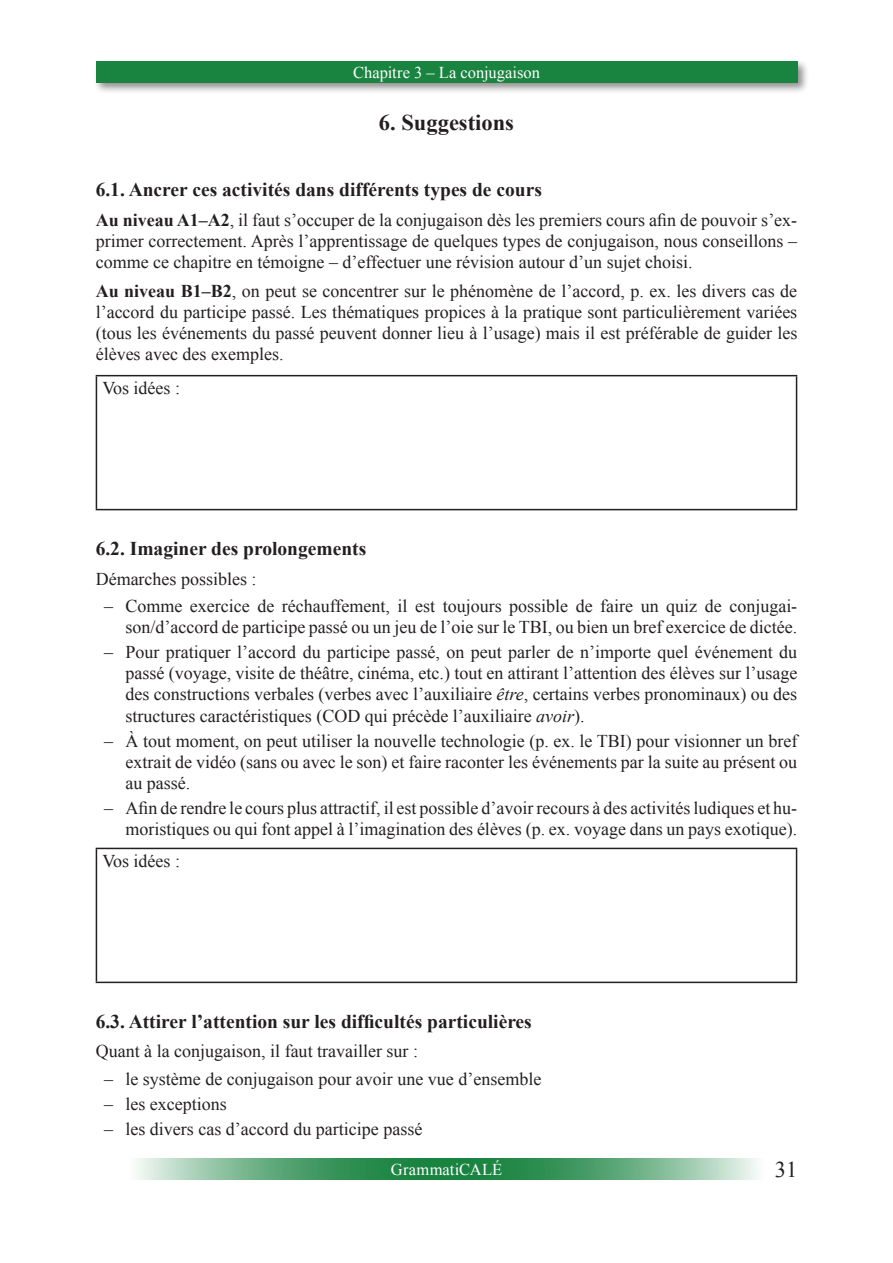
<style>
.page{position:relative;width:893px;height:1263px;background:#fff}
.page>*{position:absolute;margin:0;border:0;box-sizing:border-box;transform-origin:0 0}
.TT_Cím2{font:700 22.5px "Times New Roman";color:#231f20}
.t1{font:22.5px "Times New Roman";color:#231f20}
.TT_Cím3{font:700 19.5px "Times New Roman";color:#231f20}
.TT_Felsorol_1{font:18px/21px "Times New Roman";color:#231f20;text-align:right}
.TT_Bekezdés{font:18px/21px "Times New Roman";color:#231f20;text-align:justify}
.Normál{font:18px "Times New Roman";color:#231f20}
.t2{font:16.5px "Times New Roman";color:#fff}
.s1{font-weight:700}
.s2{font-style:italic}
</style>
<div class="page">
<div style="left:93px;top:59px;width:716px;height:36px;background:#231f20;opacity:.5"></div>
<div style="left:96px;top:62px;width:701px;height:21px;background:#198340"></div>
<svg style="left:137px;top:1159px;width:620px;height:21px"></svg>
<hr style="left:96px;top:375px;width:701px;height:1px;background:#231f20">
<hr style="left:96px;top:376px;width:1px;height:133px;background:#231f20">
<hr style="left:796px;top:376px;width:1px;height:133px;background:#231f20">
<hr style="left:96px;top:509px;width:701px;height:1px;background:#231f20">
<hr style="left:96px;top:848px;width:701px;height:1px;background:#231f20">
<hr style="left:96px;top:849px;width:1px;height:133px;background:#231f20">
<hr style="left:796px;top:849px;width:1px;height:133px;background:#231f20">
<hr style="left:96px;top:982px;width:701px;height:1px;background:#231f20">
<p class="t2" style="left:353px;top:61px;width:188px">Chapitre 3 – La conjugaison</p>
<p class="TT_Cím2" style="left:379px;top:107px;width:137px">6. Suggestions</p>
<p class="TT_Cím3" style="left:96px;top:176px;width:448px">6.1. Ancrer ces activités dans différents types de cours</p>
<p class="TT_Bekezdés" style="left:96px;top:209px;width:703px"><span class="s1">Au niveau A1–A2</span>, il faut s’occuper de la conjugaison dès les premiers cours afin de pouvoir s’ex&shy;primer correctement. Après l’apprentissage de quelques types de conjugaison, nous conseillons – comme ce chapitre en témoigne – d’effectuer une révision autour d’un sujet choisi.</p>
<p class="TT_Bekezdés" style="left:96px;top:280px;width:703px"><span class="s1">Au niveau B1–B2</span>, on peut se concentrer sur le phénomène de l’accord, p. ex. les divers cas de l’accord du participe passé. Les thématiques propices à la pratique sont particulièrement variées (tous les événements du passé peuvent donner lieu à l’usage) mais il est préférable de guider les élèves avec des exemples.</p>
<p class="Normál" style="left:102px;top:376px;width:79px">Vos idées :</p>
<p class="TT_Cím3" style="left:96px;top:535px;width:272px">6.2. Imaginer des prolongements</p>
<p class="TT_Bekezdés" style="left:96px;top:568px;width:162px">Démarches possibles :</p>
<p class="TT_Felsorol_1" style="left:104px;top:595px;width:695px">– Comme exercice de réchauffement, il est toujours possible de faire un quiz de conjugai&shy;son/d’accord de participe passé ou un jeu de l’oie sur le TBI, ou bien un bref exercice de dictée.</p>
<p class="TT_Felsorol_1" style="left:125px;top:642px;width:673px;text-align:justify;text-indent:-21px">– Pour pratiquer l’accord du participe passé, on peut parler de n’importe quel événement du passé (voyage, visite de théâtre, cinéma, etc.) tout en attirant l’attention des élèves sur l’usage des constructions verbales (verbes avec l’auxiliaire <span class="s2">être</span>, certains verbes pronominaux) ou des structures caractéristiques (COD qui précède l’auxiliaire <span class="s2">avoir</span>).</p>
<p class="TT_Felsorol_1" style="left:125px;top:730px;width:673px;text-align:justify;text-indent:-21px">– À tout moment, on peut utiliser la nouvelle technologie (p. ex. le TBI) pour visionner un bref extrait de vidéo (sans ou avec le son) et faire raconter les événements par la suite au présent ou au passé.</p>
<p class="TT_Felsorol_1" style="left:104px;top:797px;width:695px">– Afin de rendre le cours plus attractif, il est possible d’avoir recours à des activités ludiques et hu&shy;moristiques ou qui font appel à l’imagination des élèves (p. ex. voyage dans un pays exotique).</p>
<p class="Normál" style="left:102px;top:849px;width:79px">Vos idées :</p>
<p class="TT_Cím3" style="left:96px;top:1008px;width:438px">6.3. Attirer l’attention sur les difficultés particulières</p>
<p class="TT_Bekezdés" style="left:96px;top:1040px;width:324px">Quant à la conjugaison, il faut travailler sur :</p>
<p class="TT_Felsorol_1" style="left:104px;top:1068px;width:439px">– le système de conjugaison pour avoir une vue d’ensemble</p>
<p class="TT_Felsorol_1" style="left:104px;top:1093px;width:124px">– les exceptions</p>
<p class="TT_Felsorol_1" style="left:104px;top:1118px;width:320px">– les divers cas d’accord du participe passé</p>
<p class="t2" style="left:391px;top:1158px;width:113px">GrammatiCALÉ</p>
<p class="t1" style="left:775px;top:1154px;width:24px">31</p>
</div>
